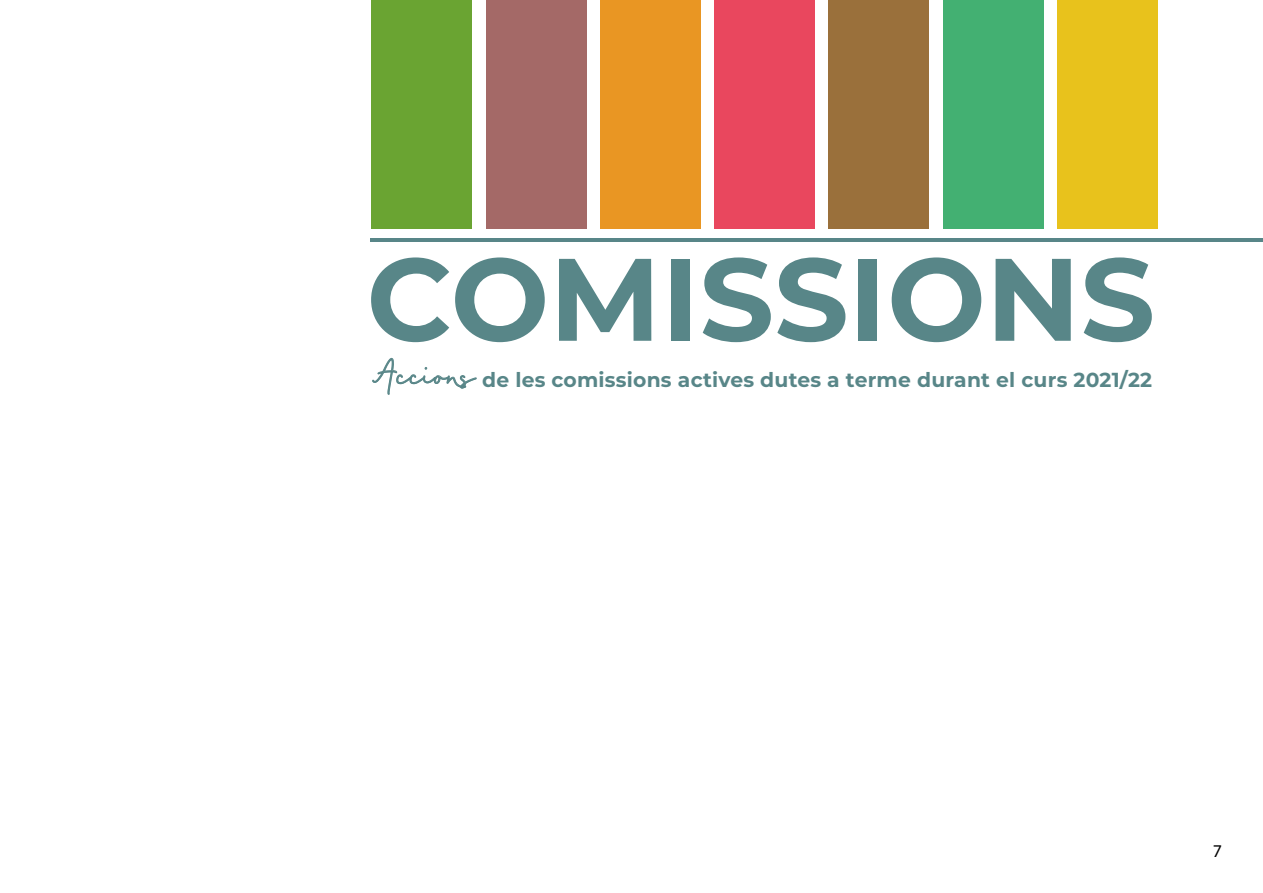
<style>
.page{position:relative;width:1263px;height:893px;background:#fff}
.page>*{position:absolute;margin:0;border:0;box-sizing:border-box;transform-origin:0 0}
.t1{font:700 117px "Montserrat";color:#588688}
.t2{font:700 20.25px "Montserrat";letter-spacing:.01em;color:#588688}
.t3{font:18px "Myriad Pro";color:#000}
.s1{font-family:"Passion";font-weight:400;font-size:36.75px}
</style>
<div class="page">
<hr style="left:371px;top:238px;width:892px;height:4px;background:#588688">
<div style="left:372px;top:0;width:100px;height:229px;background:#6aa432"></div>
<div style="left:600px;top:0;width:100px;height:229px;background:#e99623"></div>
<div style="left:943px;top:0;width:100px;height:229px;background:#43b072"></div>
<div style="left:486px;top:0;width:100px;height:229px;background:#a46967"></div>
<div style="left:714px;top:0;width:101px;height:229px;background:#e9475e"></div>
<div style="left:1057px;top:0;width:100px;height:229px;background:#e8c21c"></div>
<div style="left:828px;top:0;width:101px;height:229px;background:#9a703b"></div>
<h1 class="t1" style="left:366px;top:215px;width:790px">COMISSIONS</h1>
<p class="t2" style="left:371px;top:365px;width:783px"><span class="s1">Accions</span> de les comissions actives dutes a terme durant el curs 2021/22</p>
<p class="t3" style="left:1213px;top:840px;width:11px">7</p>
</div>
